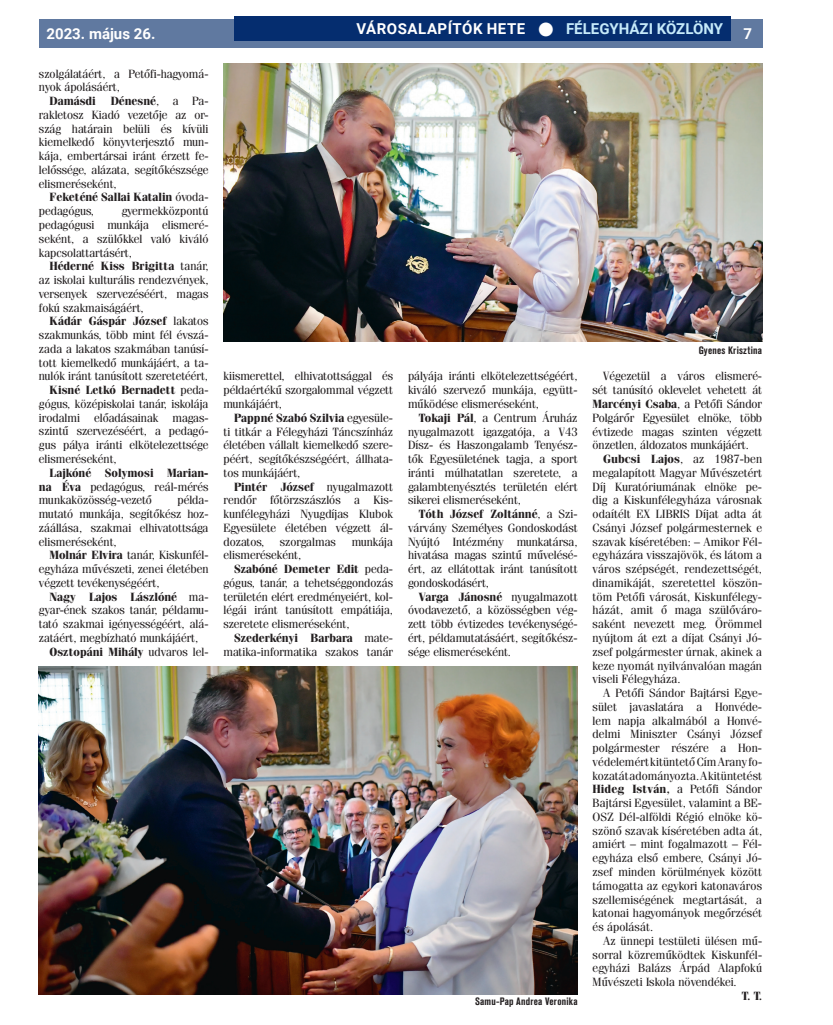
<style>
.page{position:relative;width:833px;height:1025px;background:#fff}
.page>*{position:absolute;margin:0;border:0;box-sizing:border-box;transform-origin:0 0}
.t1{font:700 15px "Roboto";color:#fff}
.t2{font:11.88px/13.8px "Fenice PFL";color:#231f20;text-align:justify}
.t3{font:700 11.88px/13.8px "Fenice PFL";color:#231f20}
.t4{font:700 10.62px "Akzidenz Grotesk Cn PFL";color:#231f20}
.s1{color:#c6eafa}
.s2{font-weight:700}
.s3{font-weight:400}
</style>
<div class="page">
<div style="left:39px;top:19px;width:723px;height:29px;background:#6079a0"></div>
<div style="left:234px;top:16px;width:496px;height:25px;background:#052d6f"></div>
<img style="left:223px;top:64px;width:539px;height:277px">
<img style="left:39px;top:666px;width:539px;height:328px">
<p class="t1" style="left:356px;top:19px;width:368px">VÁROSALAPÍTÓK HETE ● <span class="s1">FÉLEGYHÁZI KÖZLÖNY</span></p>
<p class="t1" style="left:46px;top:23px;width:110px">2023. május 26.</p>
<p class="t1" style="left:743px;top:23px;width:10px">7</p>
<p class="t2" style="left:39px;top:66px;width:171px">szolgálatáért, a Petőfi-hagyomá&shy;nyok ápolásáért,</p>
<p class="t3" style="left:50px;top:94px;width:48px">Damásdi</p>
<p class="t2" style="left:39px;top:94px;width:171px;text-indent:72px"><span class="s2">Dénesné</span>, a Pa&shy;rakletosz Kiadó vezetője az or&shy;szág határain belüli és kívüli kiemelkedő könyvterjesztő mun&shy;kája, embertársai iránt érzett fe&shy;lelőssége, alázata, segítőkészsége elismeréseként,</p>
<p class="t3" style="left:39px;top:190px;width:171px;text-indent:11px">Feketéné Sallai Katalin <span class="s3">óvoda&shy;pedagógus,</span></p>
<p class="t2" style="left:39px;top:204px;width:171px;text-indent:83px">gyermekközpontú pedagógusi munkája elismeré&shy;seként, a szülőkkel való kiváló kapcsolattartásért,</p>
<p class="t2" style="left:39px;top:259px;width:171px;text-indent:11px"><span class="s2">Héderné Kiss Brigitta</span> tanár, az iskolai kulturális rendezvények, versenyek szervezéséért, magas fokú szakmaiságáért,</p>
<p class="t3" style="left:50px;top:314px;width:160px">Kádár Gáspár József <span class="s3">lakatos</span></p>
<p class="t2" style="left:39px;top:328px;width:171px">szakmunkás, több mint fél évszá-</p>
<p class="t2" style="left:39px;top:341px;width:171px">zada a lakatos szakmában tanúsí-</p>
<p class="t2" style="left:39px;top:355px;width:171px">tott kiemelkedő munkájáért, a ta-</p>
<p class="t2" style="left:39px;top:369px;width:171px">nulók iránt tanúsított szeretetéért,</p>
<p class="t3" style="left:50px;top:383px;width:160px">Kisné Letkó Bernadett <span class="s3">peda-</span></p>
<p class="t2" style="left:39px;top:396px;width:171px">gógus, középiskolai tanár, iskolája</p>
<p class="t2" style="left:39px;top:410px;width:170px">irodalmi előadásainak magas-</p>
<p class="t2" style="left:39px;top:424px;width:171px">szintű szervezéséért, a pedagó-</p>
<p class="t2" style="left:39px;top:438px;width:171px">gus pálya iránti elkötelezettsége</p>
<p class="t2" style="left:39px;top:451px;width:79px">elismeréseként,</p>
<p class="t2" style="left:39px;top:465px;width:171px;text-indent:11px"><span class="s2">Lajkóné Solymosi Marian&shy;na Éva</span> pedagógus, reál-mérés munkaközösség-vezető</p>
<p class="t2" style="left:39px;top:493px;width:171px;text-indent:138px">példa&shy;mutató munkája, segítőkész hoz&shy;záállása, szakmai elhivatottsága elismeréseként,</p>
<p class="t2" style="left:39px;top:548px;width:171px;text-indent:11px"><span class="s2">Molnár Elvira</span> tanár, Kiskunfél&shy;egyháza művészeti, zenei életében végzett tevékenységéért,</p>
<p class="t3" style="left:50px;top:589px;width:160px">Nagy Lajos Lászlóné <span class="s3">ma-</span></p>
<p class="t2" style="left:39px;top:603px;width:171px">gyar-ének szakos tanár, példamu-</p>
<p class="t2" style="left:39px;top:616px;width:171px">tató szakmai igényességéért, alá-</p>
<p class="t2" style="left:39px;top:630px;width:161px">zatáért, megbízható munkájáért,</p>
<p class="t3" style="left:50px;top:644px;width:160px">Osztopáni Mihály <span class="s3">udvaros lel-</span></p>
<p class="t2" style="left:223px;top:369px;width:171px">kiismerettel, elhivatottsággal és példaértékű szorgalommal végzett munkájáért,</p>
<p class="t2" style="left:223px;top:410px;width:171px;text-indent:11px"><span class="s2">Pappné Szabó Szilvia</span> egyesüle&shy;ti titkár a Félegyházi Táncszínház életében vállalt kiemelkedő szere&shy;péért, segítőkészségéért, állhata&shy;tos munkájáért,</p>
<p class="t2" style="left:223px;top:479px;width:171px;text-indent:11px"><span class="s2">Pintér József</span> nyugalmazott rendőr főtörzszászlós a Kis&shy;kunfélegyházi Nyugdíjas Klubok Egyesülete életében végzett ál&shy;dozatos,</p>
<p class="t2" style="left:280px;top:534px;width:57px">szorgalmas</p>
<p class="t2" style="left:352px;top:534px;width:43px">munkája</p>
<p class="t2" style="left:223px;top:548px;width:79px">elismeréseként,</p>
<p class="t3" style="left:234px;top:561px;width:160px">Szabóné Demeter Edit <span class="s3">peda-</span></p>
<p class="t2" style="left:223px;top:575px;width:171px">gógus, tanár, a tehetséggondozás</p>
<p class="t2" style="left:223px;top:589px;width:171px">területén elért eredményeiért, kol-</p>
<p class="t2" style="left:223px;top:603px;width:171px">légái iránt tanúsított empátiája,</p>
<p class="t2" style="left:223px;top:616px;width:127px">szeretete elismeréseként,</p>
<p class="t3" style="left:234px;top:630px;width:160px">Szederkényi Barbara <span class="s3">mate-</span></p>
<p class="t2" style="left:223px;top:644px;width:171px">matika-informatika szakos tanár</p>
<p class="t2" style="left:408px;top:369px;width:171px">pályája iránti elkötelezettségéért, kiváló szervező munkája, együtt&shy;működése elismeréseként,</p>
<p class="t2" style="left:408px;top:410px;width:171px;text-indent:11px"><span class="s2">Tokaji Pál</span>, a Centrum Áruház nyugalmazott igazgatója, a V43<br>Dísz- és Haszongalamb Tenyész&shy;tők Egyesületének tagja, a sport iránti múlhatatlan szeretete, a galambtenyésztés területén elért sikerei elismeréseként,</p>
<p class="t2" style="left:408px;top:506px;width:171px;text-indent:11px"><span class="s2">Tóth József Zoltánné</span>, a Szi&shy;várvány Személyes Gondoskodást Nyújtó Intézmény munkatársa, hivatása magas szintű művelésé&shy;ért, az ellátottak iránt tanúsított gondoskodásért,</p>
<p class="t2" style="left:408px;top:589px;width:171px;text-indent:11px"><span class="s2">Varga Jánosné</span> nyugalmazott óvodavezető, a közösségben vég&shy;zett több évtizedes tevékenységé&shy;ért, példamutatásáért, segítőkész&shy;sége elismeréseként.</p>
<p class="t4" style="left:475px;top:995px;width:104px">Samu-Pap Andrea Veronika</p>
<p class="t4" style="left:699px;top:344px;width:65px">Gyenes Krisztina</p>
<p class="t2" style="left:592px;top:369px;width:171px;text-indent:11px">Végezetül a város elismeré&shy;sét tanúsító oklevelet vehetett át <span class="s2">Marcényi Csaba</span>, a Petőfi Sándor Polgárőr Egyesület elnöke, több évtizede magas szinten végzett önzetlen, áldozatos munkájáért.</p>
<p class="t2" style="left:592px;top:451px;width:171px;text-indent:11px"><span class="s2">Gubcsi Lajos</span>, az 1987-ben megalapított Magyar Művészetért Díj Kuratóriumának elnöke pe&shy;dig a Kiskunfélegyháza városnak odaítélt EX LIBRIS Díjat adta át Csányi József polgármesternek e szavak kíséretében: – Amikor Fél&shy;egyházára visszajövök, és látom a város szépségét, rendezettségét, dinamikáját, szeretettel köszön&shy;töm Petőfi városát, Kiskunfélegy&shy;házát, amit ő maga szülőváro&shy;saként nevezett meg. Örömmel nyújtom át ezt a díjat Csányi Jó&shy;zsef polgármester úrnak, akinek a keze nyomát nyilvánvalóan magán viseli Félegyháza.</p>
<p class="t2" style="left:592px;top:685px;width:171px;text-indent:11px">A Petőfi Sándor Bajtársi Egye&shy;sület javaslatára a Honvéde&shy;lem napja alkalmából a Honvé&shy;delmi Miniszter Csányi József polgármester részére a Hon&shy;védelemért kitüntető Cím Arany fo&shy;kozatát adományozta. A kitüntetést <span class="s2">Hideg István,</span> a Petőfi Sándor Bajtársi Egyesület, valamint a BE-OSZ Dél-alföldi Régió elnöke kö&shy;szönő szavak kíséretében adta át, amiért – mint fogalmazott – Fél&shy;egyháza első embere, Csányi Jó&shy;zsef minden körülmények között támogatta az egykori katonaváros szellemiségének megtartását, a katonai hagyományok megőrzését és ápolását.</p>
<p class="t2" style="left:592px;top:933px;width:171px;text-indent:11px">Az ünnepi testületi ülésen mű&shy;sorral közreműködtek Kiskunfél&shy;egyházi Balázs Árpád Alapfokú Művészeti Iskola növendékei.</p>
<p class="t3" style="left:742px;top:988px;width:22px">T. T.</p>
</div>
